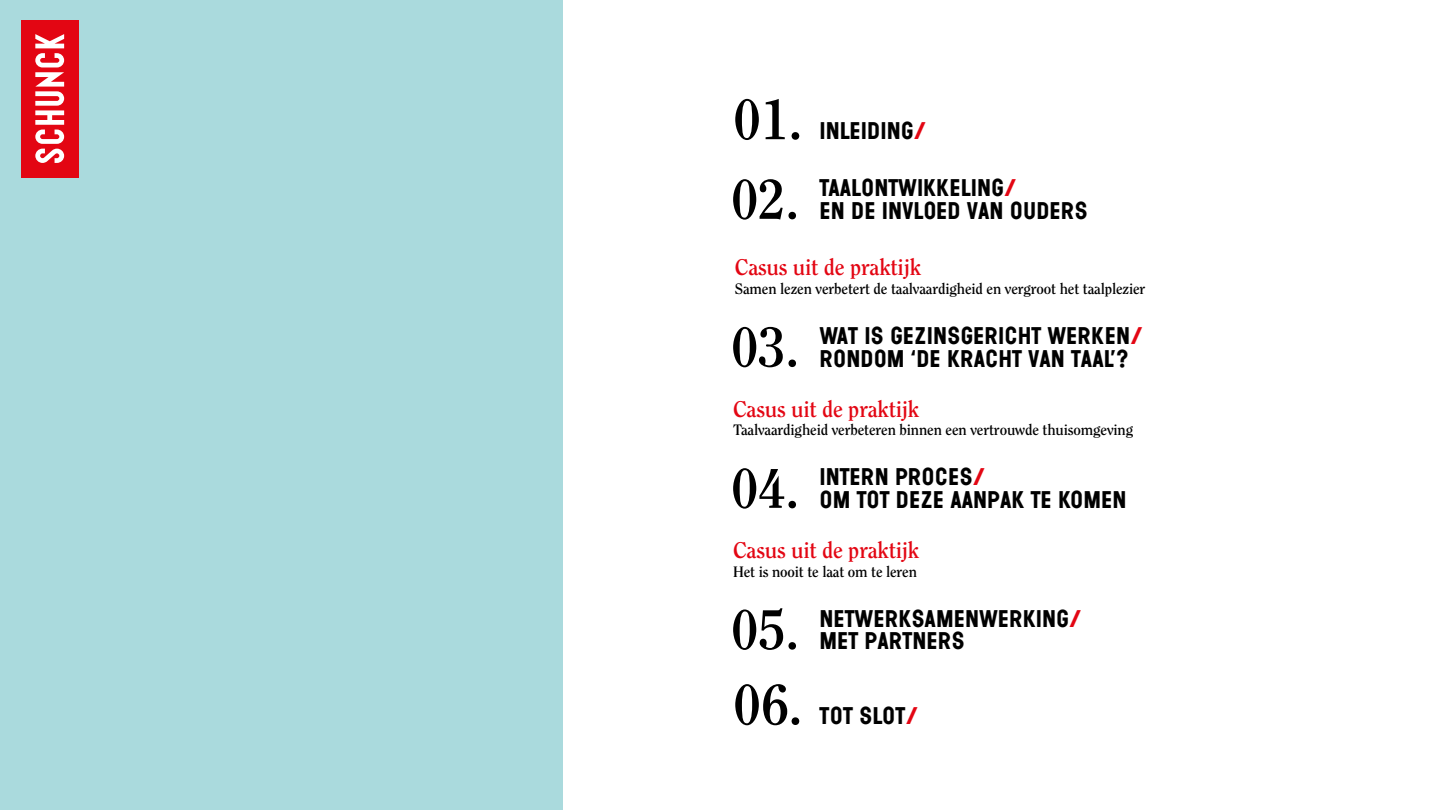
<style>
.page{position:relative;width:1440px;height:810px;background:#fff}
.page>*{position:absolute;margin:0;border:0;box-sizing:border-box;transform-origin:0 0}
.t1{font:700 56.4px "Clearface Std";color:#000}
.t2{font:700 55.43px "Clearface Std";letter-spacing:-.01em;color:#000}
.t3{font:22.5px "Wilma Base";color:#000}
.t4{font:700 22.5px "Clearface Std";letter-spacing:-.01em;color:#e30613}
.t5{font:700 15px "Clearface Std";letter-spacing:-.01em;color:#000}
.s1{color:#e30613}
</style>
<div class="page">
<div style="left:0;top:0;width:564px;height:810px;background:#aadadd"></div>
<div style="left:21px;top:20px;width:57px;height:157px;background:#e30613"></div>
<svg style="left:35px;top:34px;width:29px;height:129px"></svg>
<p class="t1" style="left:733px;top:86px;width:71px">01.</p>
<p class="t3" style="left:819px;top:117px;width:109px">INLEIDING<span class="s1">/</span></p>
<p class="t2" style="left:731px;top:166px;width:70px">02.</p>
<p class="t3" style="left:819px;top:174px;width:199px">TAALONTWIKKELING<span class="s1">/</span></p>
<p class="t3" style="left:819px;top:196px;width:270px">EN DE INVLOED VAN OUDERS</p>
<p class="t4" style="left:735px;top:254px;width:188px">Casus uit de praktijk</p>
<p class="t5" style="left:735px;top:280px;width:412px">Samen lezen verbetert de taalvaardigheid en vergroot het taalplezier</p>
<p class="t2" style="left:731px;top:314px;width:70px">03.</p>
<p class="t3" style="left:819px;top:321px;width:325px">WAT IS GEZINSGERICHT WERKEN<span class="s1">/</span></p>
<p class="t3" style="left:819px;top:344px;width:311px">RONDOM ‘DE KRACHT VAN TAAL’?</p>
<p class="t4" style="left:733px;top:395px;width:188px">Casus uit de praktijk</p>
<p class="t5" style="left:733px;top:421px;width:402px">Taalvaardigheid verbeteren binnen een vertrouwde thuisomgeving</p>
<p class="t2" style="left:731px;top:455px;width:70px">04.</p>
<p class="t3" style="left:819px;top:463px;width:168px">INTERN PROCES<span class="s1">/</span></p>
<p class="t3" style="left:819px;top:485px;width:309px">OM TOT DEZE AANPAK TE KOMEN</p>
<p class="t4" style="left:733px;top:536px;width:188px">Casus uit de praktijk</p>
<p class="t5" style="left:733px;top:562px;width:186px">Het is nooit te laat om te leren</p>
<p class="t2" style="left:731px;top:596px;width:70px">05.</p>
<p class="t3" style="left:819px;top:604px;width:264px">NETWERKSAMENWERKING<span class="s1">/</span></p>
<p class="t3" style="left:819px;top:627px;width:147px">MET PARTNERS</p>
<p class="t1" style="left:733px;top:671px;width:71px">06.</p>
<p class="t3" style="left:819px;top:702px;width:101px">TOT SLOT<span class="s1">/</span></p>
</div>
